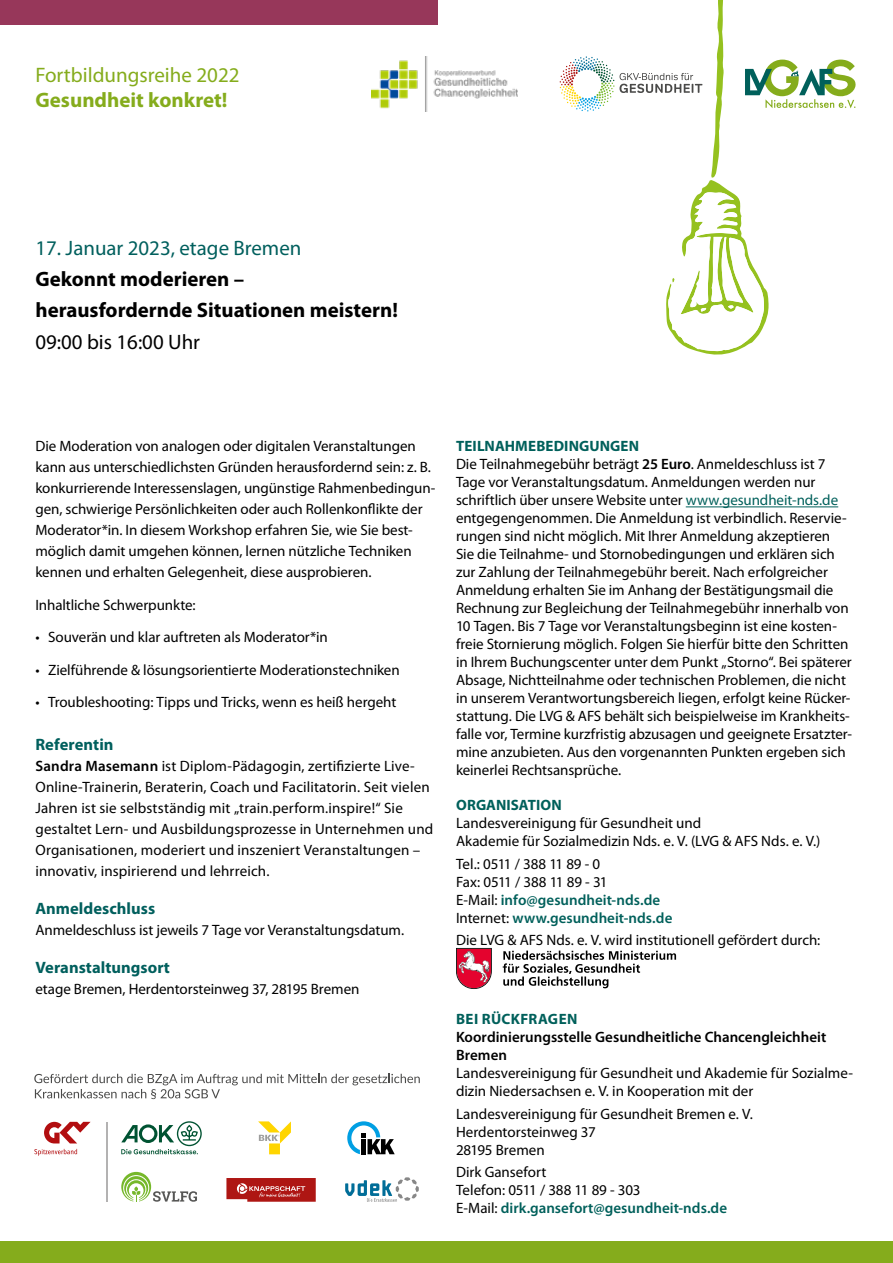
<style>
.page{position:relative;width:893px;height:1263px;background:#fff}
.page>*{position:absolute;margin:0;border:0;box-sizing:border-box;transform-origin:0 0}
.t1{font:21px "Myriad Pro";color:#85ac1c}
.t2{font:700 21px "Myriad Pro";color:#85ac1c}
.t3{font:700 20.85px/31.3px "Myriad Pro";color:#000}
.t4{font:20.85px "Myriad Pro";color:#005f5d}
.t5{font:20.85px "Myriad Pro";color:#000}
.t6{font:700 16.5px "Myriad Pro";color:#005f5d}
.t7{font:15px/18px "Myriad Pro";letter-spacing:-.005em;color:#000}
.t8{font:600 15px/18px "Myriad Pro";color:#000}
.t9{font:700 15px "Myriad Pro";letter-spacing:.03em;color:#00605b}
.t10{font:700 15px "Myriad Pro";letter-spacing:.01em;color:#00605b}
.s1{font-weight:600}
.s2{font-weight:700;color:#00605b}
.s3{color:#00605b}
.s4{font-weight:600;color:#00605b}
</style>
<div class="page">
<svg style="left:560px;top:56px;width:54px;height:55px"></svg>
<img style="left:371px;top:57px;width:146px;height:54px">
<div style="left:0;top:1242px;width:893px;height:21px;background:#85ac1c"></div>
<hr style="left:686px;top:506px;width:152px;height:1px;background:#00605b">
<svg style="left:456px;top:948px;width:36px;height:41px"></svg>
<svg style="left:503px;top:950px;width:173px;height:38px"></svg>
<svg style="left:620px;top:0;width:236px;height:355px"></svg>
<div style="left:0;top:0;width:437px;height:25px;background:#97375a"></div>
<svg style="left:34px;top:1122px;width:57px;height:34px"></svg>
<hr style="left:106px;top:1122px;width:1px;height:80px;background:#b3b2b2">
<svg style="left:347px;top:1121px;width:48px;height:33px"></svg>
<svg style="left:258px;top:1121px;width:33px;height:33px"></svg>
<svg style="left:121px;top:1121px;width:81px;height:33px"></svg>
<svg style="left:345px;top:1177px;width:74px;height:25px"></svg>
<svg style="left:226px;top:1178px;width:90px;height:24px;background:#b93835"></svg>
<svg style="left:121px;top:1172px;width:76px;height:30px"></svg>
<svg style="left:34px;top:1074px;width:386px;height:25px"></svg>
<h1 class="t1" style="left:35px;top:62px;width:206px">Fortbildungsreihe 2022</h1>
<h1 class="t2" style="left:35px;top:86px;width:194px">Gesundheit konkret!</h1>
<h2 class="t4" style="left:35px;top:235px;width:268px">17. Januar 2023, etage Bremen</h2>
<h2 class="t3" style="left:35px;top:263px;width:364px">Gekonnt moderieren – herausfordernde Situationen meistern!</h2>
<h2 class="t5" style="left:35px;top:329px;width:166px">09:00 bis 16:00 Uhr</h2>
<p class="t7" style="left:35px;top:436px;width:401px;line-height:21px">Die Moderation von analogen oder digitalen Veranstaltungen kann aus unterschiedlichsten Gründen herausfordernd sein: z. B. konkurrierende Interessenslagen, ungünstige Rahmenbedingun&shy;gen, schwierige Persönlichkeiten oder auch Rollenkonflikte der Moderator*in. In diesem Workshop erfahren Sie, wie Sie best&shy;möglich damit umgehen können, lernen nützliche Techniken kennen und erhalten Gelegenheit, diese ausprobieren.</p>
<p class="t7" style="left:35px;top:596px;width:162px">Inhaltliche Schwerpunkte:</p>
<p class="t7" style="left:35px;top:628px;width:294px">• Souverän und klar auftreten als Moderator*in</p>
<p class="t7" style="left:35px;top:660px;width:366px">• Zielführende &amp; lösungsorientierte Moderationstechniken</p>
<p class="t7" style="left:35px;top:693px;width:362px">• Troubleshooting: Tipps und Tricks, wenn es heiß hergeht</p>
<p class="t6" style="left:35px;top:733px;width:80px">Referentin</p>
<p class="t7" style="left:35px;top:755px;width:399px;line-height:21px"><span class="s1">Sandra Masemann</span> ist Diplom-Pädagogin, zertifizierte Live-Online-Trainerin, Beraterin, Coach und Facilitatorin. Seit vielen Jahren ist sie selbstständig mit „train.perform.inspire!“ Sie gestaltet Lern- und Ausbildungsprozesse in Unternehmen und Organisationen, moderiert und inszeniert Veranstaltungen – innovativ, inspirierend und lehrreich.</p>
<p class="t6" style="left:35px;top:897px;width:121px">Anmeldeschluss</p>
<p class="t7" style="left:35px;top:920px;width:370px">Anmeldeschluss ist jeweils 7 Tage vor Veranstaltungsdatum.</p>
<p class="t6" style="left:35px;top:956px;width:136px">Veranstaltungsort</p>
<p class="t7" style="left:35px;top:979px;width:326px">etage Bremen, Herdentorsteinweg 37, 28195 Bremen</p>
<p class="t7" style="left:456px;top:437px;width:397px"><span class="s2">TEILNAHMEBEDINGUNGEN<br></span>Die Teilnahmegebühr beträgt <span class="s1">25 Euro</span>. Anmeldeschluss ist 7<br>Tage vor Veranstaltungsdatum. Anmeldungen werden nur schriftlich über unsere Website unter <span class="s3">www.gesundheit-nds.de </span>entgegengenommen. Die Anmeldung ist verbindlich. Reservie&shy;rungen sind nicht möglich. Mit Ihrer Anmeldung akzeptieren Sie die Teilnahme- und Stornobedingungen und erklären sich zur Zahlung der Teilnahmegebühr bereit. Nach erfolgreicher Anmeldung erhalten Sie im Anhang der Bestätigungsmail die Rechnung zur Begleichung der Teilnahmegebühr innerhalb von 10 Tagen. Bis 7 Tage vor Veranstaltungsbeginn ist eine kosten&shy;freie Stornierung möglich. Folgen Sie hierfür bitte den Schritten in Ihrem Buchungscenter unter dem Punkt „Storno“. Bei späterer Absage, Nichtteilnahme oder technischen Problemen, die nicht in unserem Verantwortungsbereich liegen, erfolgt keine Rücker&shy;stattung. Die LVG &amp; AFS behält sich beispielweise im Krankheits&shy;falle vor, Termine kurzfristig abzusagen und geeignete Ersatzter&shy;mine anzubieten. Aus den vorgenannten Punkten ergeben sich keinerlei Rechtsansprüche.</p>
<p class="t10" style="left:456px;top:796px;width:107px">ORGANISATION</p>
<p class="t7" style="left:456px;top:814px;width:366px">Landesvereinigung für Gesundheit und<br>Akademie für Sozialmedizin Nds. e. V. (LVG &amp; AFS Nds. e. V.)</p>
<p class="t7" style="left:456px;top:854px;width:218px">Tel.: 0511 / 388 11 89 - 0<br>Fax: 0511 / 388 11 89 - 31<br>E-Mail: <span class="s4">info@gesundheit-nds.de<br></span>Internet: <span class="s4">www.gesundheit-nds.de</span></p>
<p class="t7" style="left:456px;top:931px;width:366px">Die LVG &amp; AFS Nds. e. V. wird institutionell gefördert durch:</p>
<p class="t9" style="left:456px;top:1009px;width:123px">BEI RÜCKFRAGEN</p>
<p class="t8" style="left:456px;top:1028px;width:372px">Koordinierungsstelle Gesundheitliche Chancengleichheit<br>Bremen</p>
<p class="t7" style="left:456px;top:1064px;width:398px">Landesvereinigung für Gesundheit und Akademie für Sozialme&shy;dizin Niedersachsen e. V. in Kooperation mit der</p>
<p class="t7" style="left:456px;top:1104px;width:298px">Landesvereinigung für Gesundheit Bremen e. V.<br>Herdentorsteinweg 37<br>28195 Bremen</p>
<p class="t7" style="left:456px;top:1162px;width:273px">Dirk Gansefort<br>Telefon: 0511 / 388 11 89 - 303<br>E-Mail: <span class="s4">dirk.gansefort@gesundheit-nds.de</span></p>
</div>
